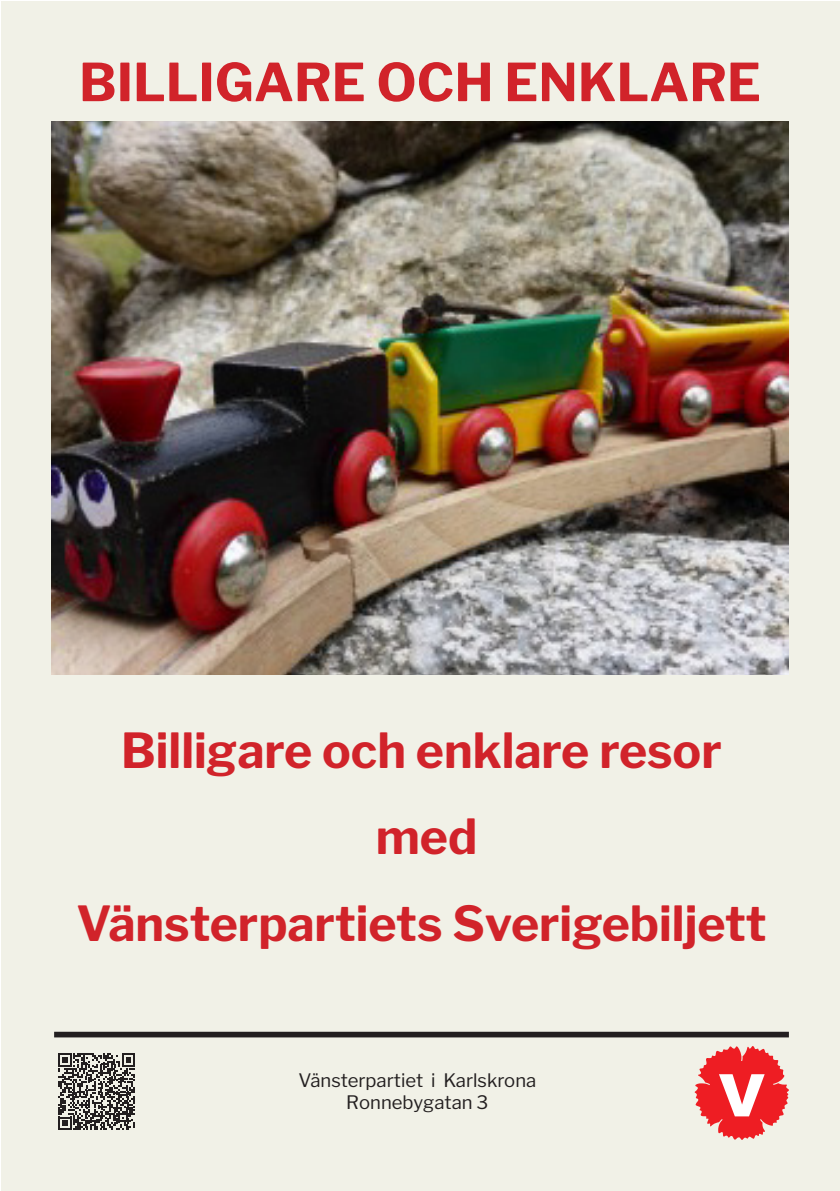
<style>
.page{position:relative;width:840px;height:1191px;background:#fff}
.page>*{position:absolute;margin:0;border:0;box-sizing:border-box;transform-origin:0 0}
.Allmänt_styckeformat{font:700 52px "Libre Franklin";color:#d1232a}
.Allmänt_styckeformat-2{font:700 48px "Libre Franklin";color:#d1232a}
.Allmänt_styckeformat-3{font:18.4px "Libre Franklin";color:#231f20}
</style>
<div class="page">
<div style="left:1px;top:1px;width:838px;height:1190px;background:#f1f1e7"></div>
<div style="left:54px;top:1031px;width:734px;height:6px;background:#231f20"></div>
<svg style="left:694px;top:1046px;width:94px;height:94px"></svg>
<svg style="left:58px;top:1053px;width:77px;height:76px"></svg>
<img style="left:51px;top:122px;width:737px;height:553px">
<p class="Allmänt_styckeformat" style="left:79px;top:51px;width:683px">BILLIGARE OCH ENKLARE</p>
<p class="Allmänt_styckeformat-2" style="left:121px;top:721px;width:602px">Billigare och enklare resor</p>
<p class="Allmänt_styckeformat-2" style="left:375px;top:808px;width:103px">med</p>
<p class="Allmänt_styckeformat-2" style="left:76px;top:894px;width:691px">Vänsterpartiets Sverigebiljett</p>
<p class="Allmänt_styckeformat-3" style="left:298px;top:1069px;width:239px">Vänsterpartiet i Karlskrona</p>
<p class="Allmänt_styckeformat-3" style="left:346px;top:1091px;width:143px">Ronnebygatan 3</p>
</div>
